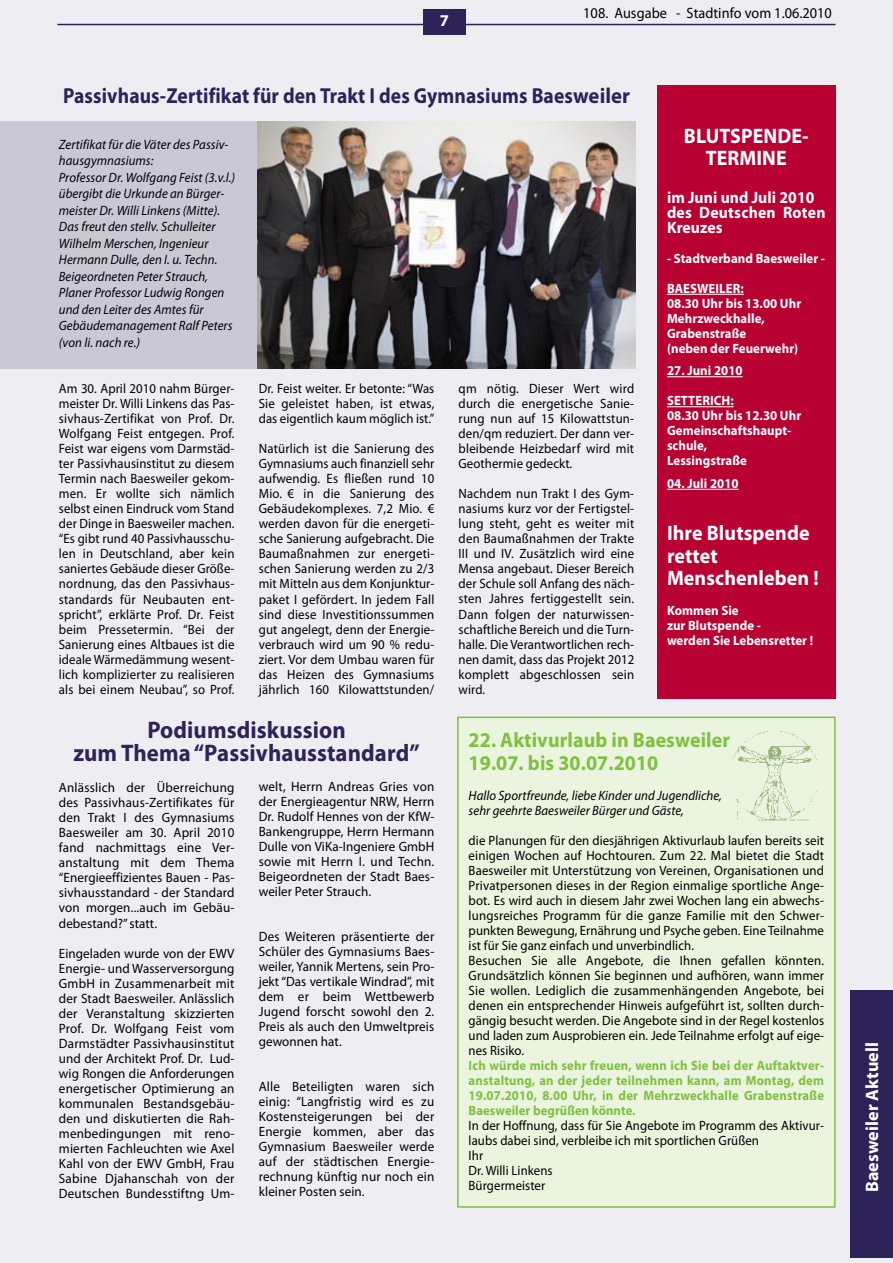
<style>
.page{position:relative;width:893px;height:1263px;background:#eeedf2}
.page>*{position:absolute;margin:0;border:0;box-sizing:border-box;transform-origin:0 0}
.t1{font:700 24px/22.5px "Myriad Pro";letter-spacing:.005em;color:#2d2359;text-align:center;scale:.95 1}
.t2{font:700 21.75px "Myriad Pro";letter-spacing:.005em;color:#2d2359;scale:.9 1}
.t3{font:700 21px/22.5px "Myriad Pro";letter-spacing:.005em;color:#fff;text-align:center;scale:.95 1}
.t4{font:700 21px/22.5px "Myriad Pro";letter-spacing:.005em;color:#80c140;scale:.95 1}
.t5{font:700 18px "Myriad Pro";letter-spacing:.005em;color:#fff}
.t6{font:700 16.5px/15px "Myriad Pro";letter-spacing:.005em;color:#fff;scale:.95 1}
.t7{font:700 16.5px "Myriad Pro";letter-spacing:.005em;color:#fff}
.t8{font:15px "Myriad Pro";letter-spacing:.005em;color:#000;scale:.95 1}
.t9{font:13.5px/15px "Myriad Pro";letter-spacing:.01em;color:#000;text-align:justify;scale:.95 1}
.t10{font:13.5px/15px "Myriad Pro";letter-spacing:.01em;color:#000;text-align:justify}
.t11{font:italic 13.5px/16.5px "Myriad Pro";letter-spacing:.005em;color:#000;scale:.95 1}
.t12{font:700 13.5px/15px "Myriad Pro";letter-spacing:.005em;color:#fff;scale:.95 1}
.t13{font:700 13.5px/15px "Myriad Pro";letter-spacing:.005em;color:#80c140;text-align:justify;scale:.94 1}
</style>
<div class="page">
<div style="left:850px;top:990px;width:43px;height:268px;background:#2d2359"></div>
<hr style="left:57px;top:24px;width:779px;height:1px;background:#2d2359">
<div style="left:423px;top:10px;width:43px;height:25px;background:#2d2359"></div>
<div style="left:0;top:122px;width:636px;height:247px;background:#cac8d5"></div>
<img style="left:257px;top:122px;width:379px;height:247px">
<div style="left:657px;top:85px;width:179px;height:613px;background:#b80032"></div>
<hr style="left:667px;top:294px;width:77px;height:1px;background:#fff">
<hr style="left:667px;top:376px;width:76px;height:1px;background:#fff">
<hr style="left:667px;top:406px;width:67px;height:1px;background:#fff">
<hr style="left:667px;top:489px;width:72px;height:1px;background:#fff">
<div style="left:459px;top:718px;width:375px;height:488px;background:#eaf4de"></div>
<div style="left:457px;top:716px;width:379px;height:492px;border:2px solid #80c140"></div>
<img style="left:732px;top:723px;width:102px;height:108px">
<p class="t7" style="left:440px;top:14px;width:11px">7</p>
<p class="t8" style="left:583px;top:8px;width:263px">108. Ausgabe - Stadtinfo vom 1.06.2010</p>
<h2 class="t2" style="left:63px;top:87px;width:632px">Passivhaus-Zertifikat für den Trakt I des Gymnasiums Baesweiler</h2>
<p class="t11" style="left:59px;top:137px;width:187px">Zertifikat für die Väter des Passiv&shy;hausgymnasiums:<br>Professor Dr. Wolfgang Feist (3.v.l.) übergibt die Urkunde an Bürger&shy;meister Dr. Willi Linkens (Mitte).<br>Das freut den stellv. Schulleiter<br>Wilhelm Merschen, Ingenieur<br>Hermann Dulle, den I. u. Techn.<br>Beigeordneten Peter Strauch,<br>Planer Professor Ludwig Rongen und den Leiter des Amtes für<br>Gebäudemanagement Ralf Peters (von li. nach re.)</p>
<h3 class="t3" style="left:684px;top:126px;width:133px">BLUTSPENDE-<br>TERMINE</h3>
<p class="t6" style="left:667px;top:191px;width:168px">im Juni und Juli 2010 des Deutschen Roten<br>Kreuzes</p>
<p class="t12" style="left:667px;top:252px;width:168px">- Stadtverband Baesweiler -</p>
<p class="t12" style="left:667px;top:282px;width:143px">BAESWEILER:<br>08.30 Uhr bis 13.00 Uhr<br>Mehrzweckhalle,<br>Grabenstraße<br>(neben der Feuerwehr)</p>
<p class="t12" style="left:667px;top:365px;width:81px">27. Juni 2010</p>
<p class="t12" style="left:667px;top:395px;width:143px">SETTERICH:<br>08.30 Uhr bis 12.30 Uhr<br>Gemeinschaftshaupt&shy;schu le,<br>Les sing straße</p>
<p class="t12" style="left:667px;top:477px;width:77px">04. Juli 2010</p>
<h3 class="t3" style="left:667px;top:524px;width:161px;text-align:left">Ihre Blutspende rettet<br>Menschenleben !</h3>
<p class="t12" style="left:667px;top:605px;width:155px">Kommen Sie<br>zur Blutspende -<br>werden Sie Lebensretter !</p>
<p class="t9" style="left:459px;top:383px;width:186px">qm nötig. Dieser Wert wird durch die energetische Sanie&shy;rung nun auf 15 Kilowattstun&shy;den/qm reduziert. Der dann ver&shy;bleibende Heiz bedarf wird mit Geothermie gedeckt.</p>
<p class="t9" style="left:459px;top:488px;width:186px">Nachdem nun Trakt I des Gym&shy;nasiums kurz vor der Fertigstel&shy;lung steht, geht es weiter mit den Baumaßnahmen der Trakte III und IV. Zusätzlich wird eine Mensa angebaut. Dieser Bereich der Schule soll Anfang des näch&shy;sten Jahres fertiggestellt sein.<br>Dann folgen der naturwissen&shy;schaftliche Bereich und die Turn&shy;halle. Die Verantwortlichen rech&shy;nen damit, dass das Projekt 2012 komplett abgeschlossen sein wird.</p>
<p class="t9" style="left:59px;top:383px;width:186px">Am 30. April 2010 nahm Bürger&shy;meister Dr. Willi Linkens das Pas&shy;sivhaus-Zertifikat von Prof. Dr.<br>Wolfgang Feist entgegen. Prof.<br>Feist war eigens vom Darmstäd&shy;ter Passivhausinstitut zu diesem Termin nach Baesweiler gekom&shy;men. Er wollte sich nämlich selbst einen Eindruck vom Stand der Dinge in Baesweiler machen. “Es gibt rund 40 Passivhausschu&shy;len in Deutschland, aber kein saniertes Gebäude dieser Größe&shy;nordnung, das den Passivhaus&shy;standards für Neubauten ent&shy;spricht”, erklärte Prof. Dr. Feist beim Pressetermin. “Bei der Sanierung eines Altbaues ist die ideale Wärmedämmung wesent&shy;lich komplizierter zu realisieren als bei einem Neubau”, so Prof.</p>
<p class="t9" style="left:259px;top:383px;width:186px">Dr. Feist weiter. Er betonte: “Was Sie geleistet haben, ist etwas, das eigentlich kaum möglich ist.”</p>
<p class="t9" style="left:259px;top:443px;width:186px">Natürlich ist die Sanierung des Gymnasiums auch finanziell sehr aufwendig. Es fließen rund 10<br>Mio. € in die Sanierung des Gebäudekomplexes. 7,2 Mio. € werden davon für die energeti&shy;sche Sanierung aufgebracht. Die Baumaßnahmen zur energeti&shy;schen Sanierung werden zu 2/3 mit Mitteln aus dem Konjunktur&shy;paket I gefördert. In jedem Fall sind diese Investitionssummen gut angelegt, denn der Energie&shy;verbrauch wird um 90 % redu&shy;ziert. Vor dem Umbau waren für das Heizen des Gymnasiums jährlich 160 Kilowattstunden/</p>
<h1 class="t1" style="left:73px;top:721px;width:366px">Podiumsdiskussion<br>zum Thema “Passivhausstandard”</h1>
<p class="t10" style="left:59px;top:781px;width:177px">Anlässlich der Überreichung des Passivhaus-Zertifikates für den Trakt I des Gymnasiums Baesweiler am 30. April 2010 fand nachmittags eine Ver&shy;anstaltung mit dem Thema “Energieeffizientes Bauen - Pas&shy;sivhausstandard - der Standard von morgen...auch im Gebäu&shy;debestand?” statt.</p>
<p class="t10" style="left:59px;top:946px;width:177px">Eingeladen wurde von der EWV Energie- und Wasserversorgung GmbH in Zusammenarbeit mit der Stadt Baesweiler. Anlässlich der Veranstaltung skizzierten Prof. Dr. Wolfgang Feist vom Darmstädter Passivhausinstitut und der Architekt Prof. Dr. Lud&shy;wig Rongen die Anforderungen energetischer Optimierung an kommunalen Bestandsgebäu&shy;den und diskutierten die Rah&shy;menbedingungen mit reno&shy;mierten Fachleuchten wie Axel Kahl von der EWV GmbH, Frau Sabine Djahanschah von der Deutschen Bundesstiftng Um-</p>
<p class="t10" style="left:259px;top:780px;width:177px">welt, Herrn Andreas Gries von der Energieagentur NRW, Herrn Dr. Rudolf Hennes von der KfW-Bankengruppe, Herrn Hermann Dulle von ViKa-Ingeniere GmbH sowie mit Herrn I. und Techn.<br>Beigeordneten der Stadt Baes&shy;weiler Peter Strauch.</p>
<p class="t10" style="left:259px;top:930px;width:177px">Des Weiteren präsentierte der Schüler des Gymnasiums Baes&shy;weiler, Yannik Mertens, sein Pro&shy;jekt “Das vertikale Windrad”, mit dem er beim Wettbewerb Jugend forscht sowohl den 2.<br>Preis als auch den Umweltpreis gewonnen hat.</p>
<p class="t10" style="left:259px;top:1080px;width:177px">Alle Beteiligten waren sich einig: “Langfristig wird es zu Kostensteigerungen bei der Energie kommen, aber das Gymnasium Baesweiler werde auf der städtischen Energie&shy;rechnung künftig nur noch ein kleiner Posten sein.</p>
<h3 class="t4" style="left:469px;top:730px;width:277px">22. Aktivurlaub in Baesweiler<br>19.07. bis 30.07.2010</h3>
<p class="t11" style="left:469px;top:789px;width:268px;line-height:15px">Hallo Sportfreunde, liebe Kinder und Jugendliche, sehr geehrte Baesweiler Bürger und Gäste,</p>
<p class="t9" style="left:469px;top:834px;width:376px;text-align:left">die Planungen für den diesjährigen Aktivurlaub laufen bereits seit einigen Wochen auf Hochtouren. Zum 22. Mal bietet die Stadt Baesweiler mit Unterstützung von Vereinen, Organisationen und Privatpersonen dieses in der Region einmalige sportliche Ange&shy;bot. Es wird auch in diesem Jahr zwei Wochen lang ein abwechs&shy;lungsreiches Programm für die ganze Familie mit den Schwer&shy;punkten Bewegung, Ernährung und Psyche geben. Eine Teilnahme ist für Sie ganz einfach und unverbindlich.<br>Besuchen Sie alle Angebote, die Ihnen gefallen könnten.<br>Grundsätzlich können Sie beginnen und aufhören, wann immer Sie wollen. Lediglich die zusammenhängen den Angebote, bei denen ein entsprechender Hinweis aufgeführt ist, sollten durch - gängig besucht werden. Die Angebote sind in der Regel kostenlos und laden zum Ausprobieren ein. Jede Teilnahme erfolgt auf eige&shy;nes Risiko.</p>
<p class="t13" style="left:469px;top:1059px;width:380px">Ich würde mich sehr freuen, wenn ich Sie bei der Auftaktver&shy;anstaltung, an der jeder teilnehmen kann, am Montag, dem 19.07.2010, 8.00 Uhr, in der Mehr zweckhalle Grabenstraße Baesweiler begrüßen könnte.</p>
<p class="t9" style="left:469px;top:1119px;width:376px;text-align:left">In der Hoffnung, dass für Sie Angebote im Programm des Aktivur&shy;laubs dabei sind, verbleibe ich mit sportlichen Grüßen<br>Ihr<br>Dr. Willi Linkens<br>Bürgermeister</p>
<h3 class="t5" style="left:865px;top:1192px;width:152px;rotate:-90deg">Baesweiler Aktuell</h3>
</div>
